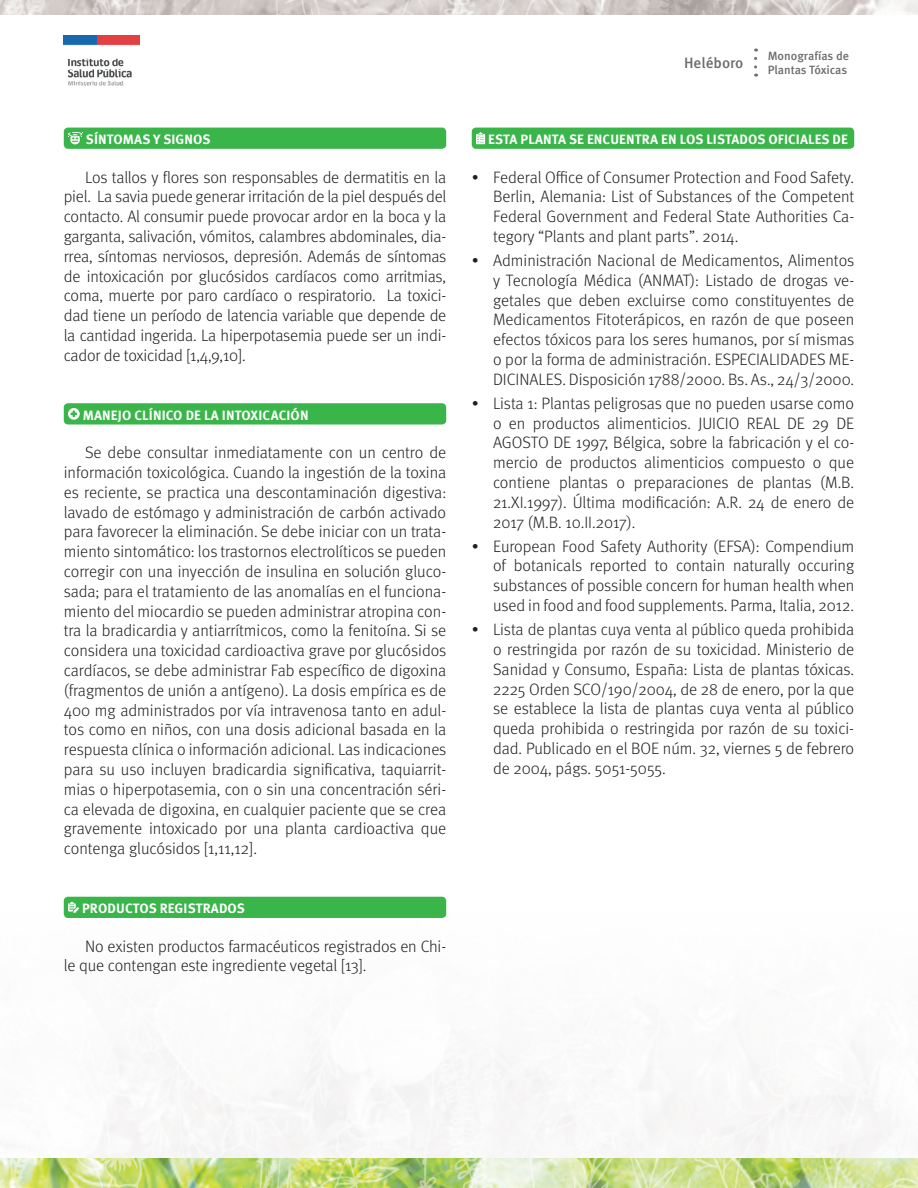
<style>
.page{position:relative;width:918px;height:1188px;background:#fff}
.page>*{position:absolute;margin:0;border:0;box-sizing:border-box;transform-origin:0 0}
.t1{font:300 16.5px/19.8px "Meta Pro";letter-spacing:-.005em;color:#231f20;text-align:justify}
.t2{font:500 15px "Meta Pro";color:#6c6d70}
.t3{font:700 13.5px "Meta Pro";letter-spacing:.01em;color:#fff}
.t4{font:500 12px/14.4px "Meta Pro";color:#6c6d70}
</style>
<div class="page">
<img style="left:0;top:896px;width:918px;height:292px">
<img style="left:0;top:0;width:918px;height:15px">
<img style="left:64px;top:36px;width:76px;height:50px">
<svg style="left:754px;top:58px;width:3px;height:19px"></svg>
<div style="left:64px;top:403px;width:382px;height:21px;background:#3ab54a;border-radius:4px"></div>
<svg style="left:68px;top:408px;width:12px;height:12px"></svg>
<div style="left:472px;top:128px;width:382px;height:21px;background:#3ab54a;border-radius:4px"></div>
<svg style="left:476px;top:132px;width:9px;height:12px"></svg>
<div style="left:64px;top:897px;width:382px;height:21px;background:#3ab54a;border-radius:4px"></div>
<svg style="left:68px;top:902px;width:11px;height:11px"></svg>
<div style="left:64px;top:128px;width:382px;height:21px;background:#3ab54a;border-radius:4px"></div>
<svg style="left:68px;top:132px;width:15px;height:12px"></svg>
<p class="t3" style="left:86px;top:129px;width:126px">SÍNTOMAS Y SIGNOS</p>
<p class="t1" style="left:64px;top:166px;width:384px;text-indent:21px">Los tallos y flores son responsables de dermatitis en la piel. La savia puede generar irritación de la piel después del contacto. Al consumir puede provocar ardor en la boca y la garganta, salivación, vómitos, calambres abdominales, dia&shy;rrea, síntomas nerviosos, depresión. Además de síntomas de intoxicación por glucósidos cardíacos como arritmias, coma, muerte por paro cardíaco o respiratorio. La toxici&shy;dad tiene un período de latencia variable que depende de la cantidad ingerida. La hiperpotasemia puede ser un indi&shy;cador de toxicidad [1,4,9,10].</p>
<p class="t3" style="left:83px;top:404px;width:227px">MANEJO CLÍNICO DE LA INTOXICACIÓN</p>
<p class="t1" style="left:64px;top:442px;width:384px;text-indent:21px">Se debe consultar inmediatamente con un centro de información toxicológica. Cuando la ingestión de la toxina es reciente, se practica una descontaminación digestiva: lavado de estómago y administración de carbón activado para favorecer la eliminación. Se debe iniciar con un trata&shy;miento sintomático: los trastornos electrolíticos se pueden corregir con una inyección de insulina en solución gluco&shy;sada; para el tratamiento de las anomalías en el funciona&shy;miento del miocardio se pueden administrar atropina con&shy;tra la bradicardia y antiarrítmicos, como la fenitoína. Si se considera una toxicidad cardioactiva grave por glucósidos cardíacos, se debe administrar Fab específico de digoxina (fragmentos de unión a antígeno). La dosis empírica es de 400 mg administrados por vía intravenosa tanto en adul&shy;tos como en niños, con una dosis adicional basada en la respuesta clínica o información adicional. Las indicaciones para su uso incluyen bradicardia significativa, taquiarrit&shy;mias o hiperpotasemia, con o sin una concentración séri&shy;ca elevada de digoxina, en cualquier paciente que se crea gravemente intoxicado por una planta cardioactiva que contenga glucósidos [1,11,12].</p>
<p class="t3" style="left:82px;top:898px;width:164px">PRODUCTOS REGISTRADOS</p>
<p class="t1" style="left:64px;top:935px;width:384px;text-indent:21px">No existen productos farmacéuticos registrados en Chi&shy;le que contengan este ingrediente vegetal [13].</p>
<p class="t2" style="left:684px;top:51px;width:61px">Heléboro</p>
<p class="t4" style="left:768px;top:48px;width:83px">Monografías de<br>Plantas Tóxicas</p>
<p class="t3" style="left:488px;top:129px;width:361px">ESTA PLANTA SE ENCUENTRA EN LOS LISTADOS OFICIALES DE</p>
<p class="t1" style="left:493px;top:166px;width:363px;text-indent:-21px">• Federal Office of Consumer Protection and Food Safety.<br>Berlin, Alemania: List of Substances of the Competent Federal Government and Federal State Authorities Ca&shy;tegory “Plants and plant parts”. 2014.</p>
<p class="t1" style="left:493px;top:250px;width:363px;text-indent:-21px">• Administración Nacional de Medicamentos, Alimentos y Tecnología Médica (ANMAT): Listado de drogas ve&shy;getales que deben excluirse como constituyentes de Medicamentos Fitoterápicos, en razón de que poseen efectos tóxicos para los seres humanos, por sí mismas o por la forma de administración. ESPECIALIDADES ME-DICINALES. Disposición 1788/2000. Bs. As., 24/3/2000.</p>
<p class="t1" style="left:493px;top:392px;width:363px;text-indent:-21px">• Lista 1: Plantas peligrosas que no pueden usarse como o en productos alimenticios. JUICIO REAL DE 29 DE AGOSTO DE 1997, Bélgica, sobre la fabricación y el co&shy;mercio de productos alimenticios compuesto o que contiene plantas o preparaciones de plantas (M.B.<br>21.XI.1997). Última modificación: A.R. 24 de enero de 2017 (M.B. 10.II.2017).</p>
<p class="t1" style="left:493px;top:535px;width:363px;text-indent:-21px">• European Food Safety Authority (EFSA): Compendium of botanicals reported to contain naturally occuring substances of possible concern for human health when used in food and food supplements. Parma, Italia, 2012.</p>
<p class="t1" style="left:493px;top:619px;width:363px;text-indent:-21px">• Lista de plantas cuya venta al público queda prohibida o restringida por razón de su toxicidad. Ministerio de Sanidad y Consumo, España: Lista de plantas tóxicas.<br>2225 Orden SCO/190/2004, de 28 de enero, por la que se establece la lista de plantas cuya venta al público queda prohibida o restringida por razón de su toxici&shy;dad. Publicado en el BOE núm. 32, viernes 5 de febrero de 2004, págs. 5051-5055.</p>
</div>
